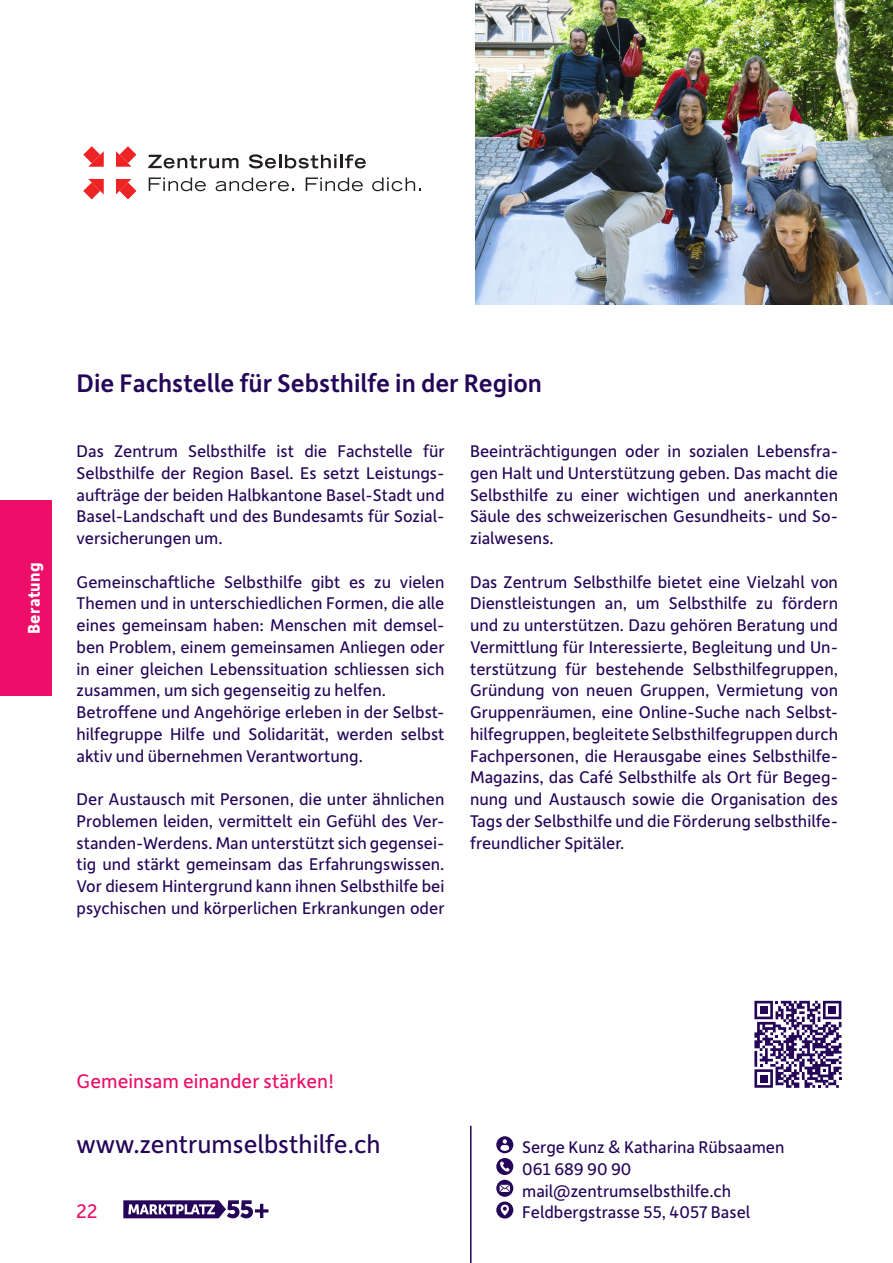
<style>
.page{position:relative;width:893px;height:1263px;background:#fff}
.page>*{position:absolute;margin:0;border:0;box-sizing:border-box;transform-origin:0 0}
.LEAD_18pt___24pt{font:500 27px "Depot New";color:#240557}
.LEAD_2nd_18pt{font:27px "Depot New";color:#240557}
.Call_to_Action_1{font:21px "Depot New";color:#ec0e68}
.LT_Raster_ausgeri{font:18px/21.8px "Depot New";color:#240557;text-align:justify}
.Kategorie{font:700 18px "Depot New";letter-spacing:.015em;color:#fff}
</style>
<div class="page">
<svg style="left:123px;top:1200px;width:145px;height:18px"></svg>
<div style="left:0;top:500px;width:51px;height:196px;background:#ec0e68"></div>
<img style="left:475px;top:0;width:418px;height:305px">
<svg style="left:148px;top:155px;width:90px;height:13px"></svg>
<svg style="left:249px;top:154px;width:117px;height:14px"></svg>
<svg style="left:149px;top:177px;width:57px;height:14px"></svg>
<svg style="left:216px;top:177px;width:78px;height:14px"></svg>
<svg style="left:306px;top:177px;width:57px;height:14px"></svg>
<svg style="left:372px;top:177px;width:48px;height:14px"></svg>
<svg style="left:83px;top:179px;width:21px;height:20px"></svg>
<svg style="left:116px;top:179px;width:20px;height:20px"></svg>
<svg style="left:116px;top:146px;width:20px;height:21px"></svg>
<svg style="left:83px;top:146px;width:21px;height:21px"></svg>
<hr style="left:470px;top:1126px;width:2px;height:137px;background:#240557">
<svg style="left:496px;top:1136px;width:17px;height:82px"></svg>
<svg style="left:754px;top:1001px;width:87px;height:87px"></svg>
<div style="left:760px;top:1006px;width:8px;height:8px;background:#240557"></div>
<div style="left:828px;top:1006px;width:8px;height:8px;background:#240557"></div>
<div style="left:760px;top:1074px;width:8px;height:8px;background:#240557"></div>
<p class="Kategorie" style="left:22px;top:634px;width:73px;rotate:-90deg">Beratung</p>
<p class="LEAD_18pt___24pt" style="left:77px;top:365px;width:467px">Die Fachstelle für Sebsthilfe in der Region</p>
<p class="LT_Raster_ausgeri" style="left:77px;top:439px;width:369px">Das Zentrum Selbsthilfe ist die Fachstelle für Selbsthilfe der Region Basel. Es setzt Leistungs&shy;aufträge der beiden Halbkantone Basel-Stadt und Basel-Landschaft und des Bundesamts für Sozial&shy;versicherungen um.</p>
<p class="LT_Raster_ausgeri" style="left:77px;top:570px;width:369px">Gemeinschaftliche Selbsthilfe gibt es zu vielen Themen und in unterschiedlichen Formen, die alle eines gemeinsam haben: Menschen mit demsel&shy;ben Problem, einem gemeinsamen Anliegen oder in einer gleichen Lebenssituation schliessen sich zusammen, um sich gegenseitig zu helfen.</p>
<p class="LT_Raster_ausgeri" style="left:77px;top:700px;width:369px">Betroffene und Angehörige erleben in der Selbst&shy;hilfegruppe Hilfe und Solidarität, werden selbst aktiv und übernehmen Verantwortung.</p>
<p class="LT_Raster_ausgeri" style="left:77px;top:787px;width:369px">Der Austausch mit Personen, die unter ähnlichen Problemen leiden, vermittelt ein Gefühl des Ver&shy;standen-Werdens. Man unterstützt sich gegensei&shy;tig und stärkt gemeinsam das Erfahrungswissen.<br>Vor diesem Hintergrund kann ihnen Selbsthilfe bei psychischen und körperlichen Erkrankungen oder</p>
<p class="LT_Raster_ausgeri" style="left:470px;top:439px;width:369px">Beeinträchtigungen oder in sozialen Lebensfra&shy;gen Halt und Unterstützung geben. Das macht die Selbsthilfe zu einer wichtigen und anerkannten Säule des schweizerischen Gesundheits- und So&shy;zialwesens.</p>
<p class="LT_Raster_ausgeri" style="left:470px;top:570px;width:370px">Das Zentrum Selbsthilfe bietet eine Vielzahl von Dienstleistungen an, um Selbsthilfe zu fördern und zu unterstützen. Dazu gehören Beratung und Vermittlung für Interessierte, Begleitung und Un&shy;terstützung für bestehende Selbsthilfegruppen, Gründung von neuen Gruppen, Vermietung von Gruppenräumen, eine Online-Suche nach Selbst&shy;hilfegruppen, begleitete Selbsthilfegruppen durch Fachpersonen, die Herausgabe eines Selbsthilfe-Magazins, das Café Selbsthilfe als Ort für Begeg&shy;nung und Austausch sowie die Organisation des Tags der Selbsthilfe und die Förderung selbsthilfe&shy;freundlicher Spitäler.</p>
<p class="Call_to_Action_1" style="left:77px;top:1067px;width:259px">Gemeinsam einander stärken!</p>
<p class="LEAD_2nd_18pt" style="left:77px;top:1126px;width:305px">www.zentrumselbsthilfe.ch</p>
<p class="Call_to_Action_1" style="left:77px;top:1198px;width:22px">22</p>
<p class="LT_Raster_ausgeri" style="left:522px;top:1135px;width:264px">Serge Kunz &amp; Katharina Rübsaamen</p>
<p class="LT_Raster_ausgeri" style="left:522px;top:1157px;width:111px">061 689 90 90</p>
<p class="LT_Raster_ausgeri" style="left:522px;top:1179px;width:211px">mail@zentrumselbsthilfe.ch</p>
<p class="LT_Raster_ausgeri" style="left:522px;top:1201px;width:230px">Feldbergstrasse 55, 4057 Basel</p>
</div>
